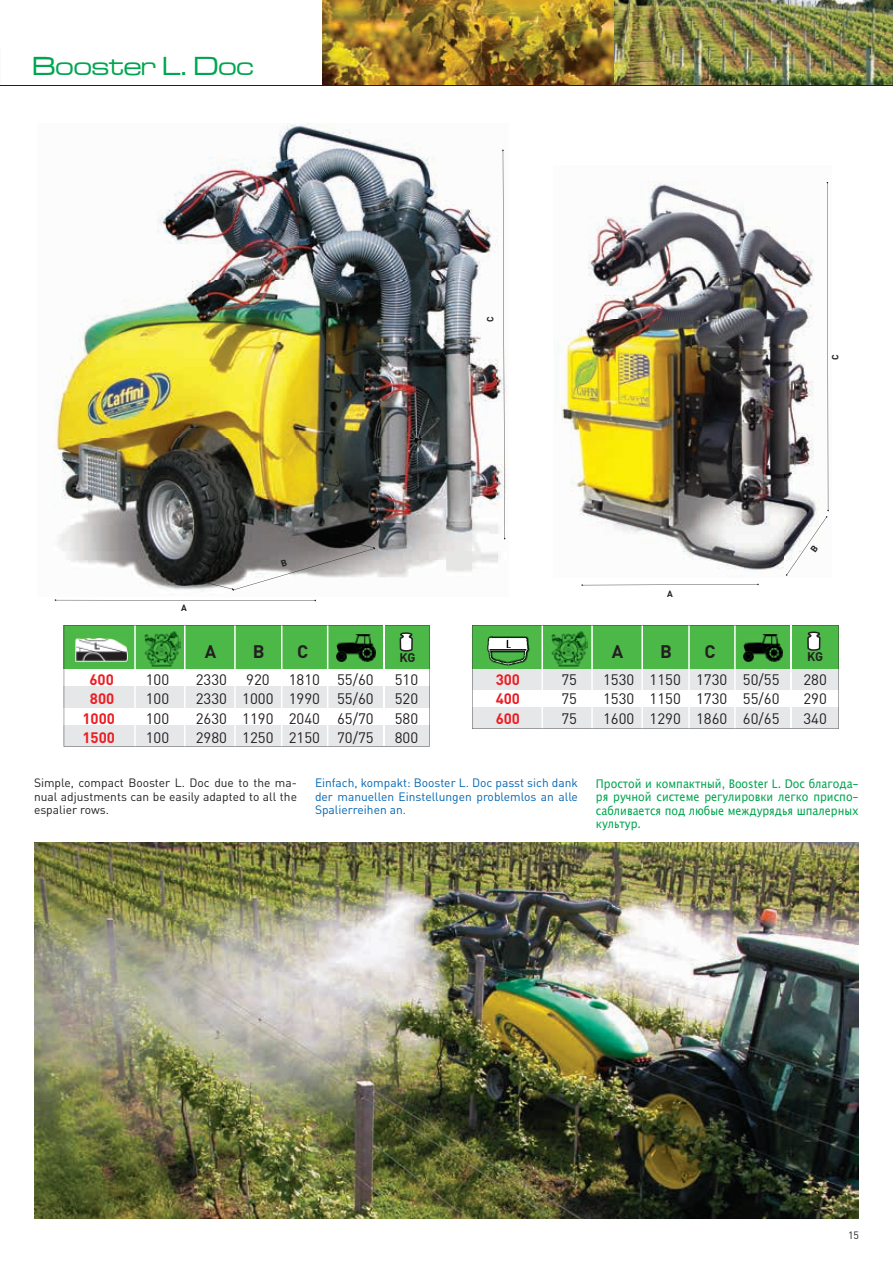
<style>
.page{position:relative;width:893px;height:1263px;background:#fff}
.page>*{position:absolute;margin:0;border:0;box-sizing:border-box;transform-origin:0 0}
.t1{font:500 expanded 27px "Microgramma Com";color:#00a54f}
.t2{font:700 18px "DIN";color:#231f20}
.t3{font:15px "DIN";color:#231f20}
.t4{font:700 15px "DIN";color:#ee1d23}
.t5{font:700 12.45px "DIN";color:#231f20}
.t6{font:12px/13.5px "Lucida Grande";color:#00a54f;text-align:justify;scale:.9 1}
.t7{font:12px/13.5px "DIN";color:#0166b3;text-align:justify}
.t8{font:12px/13.5px "DIN";color:#231f20;text-align:justify}
.t9{font:10.5px "DIN";color:#231f20}
.t10{font:700 9px "DIN";color:#231f20}
</style>
<div class="page">
<img style="left:322px;top:0;width:571px;height:85px">
<img style="left:554px;top:181px;width:274px;height:394px">
<img style="left:54px;top:123px;width:453px;height:472px">
<img style="left:34px;top:842px;width:825px;height:376px">
<hr style="left:55px;top:600px;width:260px;height:1px;background:#231f20">
<svg style="left:502px;top:150px;width:3px;height:389px"></svg>
<svg style="left:581px;top:584px;width:178px;height:2px"></svg>
<hr style="left:0;top:85px;width:893px;height:1px;background:#231f20">
<svg style="left:64px;top:625px;width:365px;height:122px"></svg>
<hr style="left:383px;top:625px;width:2px;height:121px;background:#fff">
<svg style="left:472px;top:625px;width:367px;height:104px"></svg>
<hr style="left:791px;top:625px;width:1px;height:103px;background:#fff">
<svg style="left:204px;top:540px;width:171px;height:51px"></svg>
<svg style="left:786px;top:182px;width:43px;height:394px"></svg>
<h1 class="t1" style="left:33px;top:49px;width:222px">Booster L. Doc</h1>
<p class="t10" style="left:484px;top:322px;width:7px;rotate:-90deg">C</p>
<p class="t10" style="left:829px;top:360px;width:7px;rotate:-90deg">C</p>
<p class="t10" style="left:667px;top:588px;width:7px">A</p>
<p class="t10" style="left:181px;top:601px;width:7px">A</p>
<p class="t2" style="left:205px;top:639px;width:13px">A</p>
<p class="t2" style="left:253px;top:639px;width:13px">B</p>
<p class="t2" style="left:297px;top:639px;width:13px">C</p>
<p class="t5" style="left:399px;top:649px;width:18px">KG</p>
<p class="t2" style="left:612px;top:639px;width:13px">A</p>
<p class="t2" style="left:660px;top:639px;width:13px">B</p>
<p class="t2" style="left:704px;top:639px;width:13px">C</p>
<p class="t5" style="left:807px;top:648px;width:18px">KG</p>
<p class="t4" style="left:89px;top:669px;width:26px">600</p>
<p class="t3" style="left:146px;top:671px;width:25px">100</p>
<p class="t3" style="left:196px;top:671px;width:33px">2330</p>
<p class="t3" style="left:246px;top:671px;width:25px">920</p>
<p class="t3" style="left:289px;top:671px;width:86px">1810 55/60</p>
<p class="t3" style="left:395px;top:671px;width:25px">510</p>
<p class="t4" style="left:90px;top:688px;width:26px">800</p>
<p class="t3" style="left:146px;top:690px;width:25px">100</p>
<p class="t3" style="left:196px;top:690px;width:179px">2330 1000 1990 55/60</p>
<p class="t3" style="left:395px;top:690px;width:25px">520</p>
<p class="t4" style="left:82px;top:708px;width:34px">1000</p>
<p class="t3" style="left:146px;top:710px;width:25px">100</p>
<p class="t3" style="left:196px;top:710px;width:179px">2630 1190 2040 65/70</p>
<p class="t3" style="left:395px;top:710px;width:25px">580</p>
<p class="t4" style="left:82px;top:727px;width:34px">1500</p>
<p class="t3" style="left:146px;top:729px;width:25px">100</p>
<p class="t3" style="left:196px;top:729px;width:179px">2980 1250 2150 70/75</p>
<p class="t3" style="left:395px;top:729px;width:25px">800</p>
<p class="t4" style="left:496px;top:669px;width:26px">300</p>
<p class="t3" style="left:561px;top:671px;width:17px">75</p>
<p class="t3" style="left:603px;top:671px;width:178px">1530 1150 1730 50/55</p>
<p class="t3" style="left:803px;top:671px;width:25px">280</p>
<p class="t4" style="left:496px;top:688px;width:26px">400</p>
<p class="t3" style="left:561px;top:690px;width:17px">75</p>
<p class="t3" style="left:603px;top:690px;width:178px">1530 1150 1730 55/60</p>
<p class="t3" style="left:803px;top:690px;width:25px">290</p>
<p class="t4" style="left:496px;top:708px;width:26px">600</p>
<p class="t3" style="left:561px;top:710px;width:17px">75</p>
<p class="t3" style="left:603px;top:710px;width:178px">1600 1290 1860 60/65</p>
<p class="t3" style="left:803px;top:710px;width:25px">340</p>
<p class="t8" style="left:34px;top:776px;width:264px">Simple, compact Booster L. Doc due to the ma&shy;nual adjustments can be easily adapted to all the espalier rows.</p>
<p class="t7" style="left:315px;top:776px;width:264px">Einfach, kompakt: Booster L. Doc passt sich dank der manuellen Einstellungen problemlos an alle Spalierreihen an.</p>
<p class="t6" style="left:596px;top:777px;width:294px">Простой и компактный, Booster L. Doc благода&shy;ря ручной системе регулировки легко приспо&shy;сабливается под любые междурядья шпалерных культур.</p>
<p class="t9" style="left:848px;top:1229px;width:12px">15</p>
</div>
